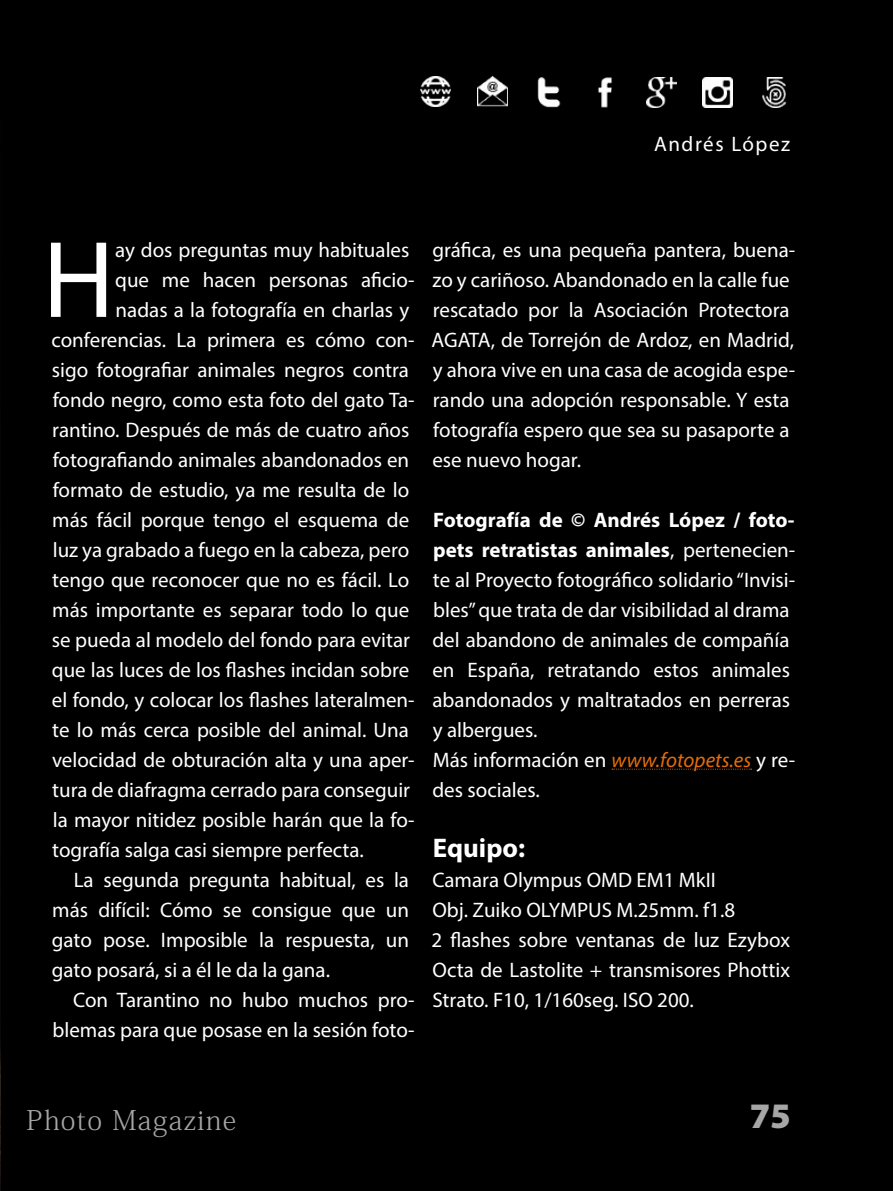
<style>
.page{position:relative;width:893px;height:1191px;background:#000}
.page>*{position:absolute;margin:0;border:0;box-sizing:border-box;transform-origin:0 0}
.t1{font:109.95px "Myriad Pro";color:#fff}
.t2{font:900 36px "Myriad Pro";color:#a6a6a6}
.t3{font:27px "Adobe Fangsong Std";letter-spacing:.05em;color:#a6a6a6}
.t4{font:700 27px "Myriad Pro";color:#fff}
.t5{font:21px/30px "Myriad Pro";color:#fff}
.t6{font:21px "Myriad Pro";letter-spacing:.075em;color:#fff}
.s1{font-weight:700}
.s2{font-style:italic;color:#e46c0a}
</style>
<div class="page">
<img style="left:0;top:612px;width:1px;height:579px">
<img style="left:477px;top:77px;width:30px;height:30px">
<img style="left:421px;top:77px;width:30px;height:30px">
<img style="left:703px;top:77px;width:29px;height:30px">
<img style="left:598px;top:77px;width:14px;height:30px">
<img style="left:537px;top:77px;width:24px;height:30px">
<img style="left:762px;top:77px;width:25px;height:30px">
<img style="left:646px;top:77px;width:30px;height:30px">
<svg style="left:612px;top:768px;width:140px;height:1px"></svg>
<p class="t6" style="left:654px;top:131px;width:138px">Andrés López</p>
<h1 class="t1" style="left:43px;top:212px;width:73px">H</h1>
<p class="t5" style="left:115px;top:234px;width:296px">ay dos preguntas muy habituales</p>
<p class="t5" style="left:115px;top:264px;width:301px">que me hacen personas aficio-</p>
<p class="t5" style="left:116px;top:294px;width:295px">nadas a la fotografía en charlas y</p>
<p class="t5" style="left:51px;top:324px;width:365px">conferencias. La primera es cómo con-</p>
<p class="t5" style="left:52px;top:354px;width:359px">sigo fotografiar animales negros contra</p>
<p class="t5" style="left:53px;top:384px;width:363px">fondo negro, como esta foto del gato Ta-</p>
<p class="t5" style="left:52px;top:414px;width:359px">rantino. Después de más de cuatro años</p>
<p class="t5" style="left:53px;top:444px;width:358px">fotografiando animales abandonados en</p>
<p class="t5" style="left:53px;top:474px;width:358px">formato de estudio, ya me resulta de lo</p>
<p class="t5" style="left:52px;top:504px;width:358px">más fácil porque tengo el esquema de</p>
<p class="t5" style="left:53px;top:534px;width:358px">luz ya grabado a fuego en la cabeza, pero</p>
<p class="t5" style="left:52px;top:564px;width:358px">tengo que reconocer que no es fácil. Lo</p>
<p class="t5" style="left:52px;top:595px;width:358px">más importante es separar todo lo que</p>
<p class="t5" style="left:52px;top:625px;width:360px">se pueda al modelo del fondo para evitar</p>
<p class="t5" style="left:52px;top:655px;width:359px">que las luces de los flashes incidan sobre</p>
<p class="t5" style="left:52px;top:685px;width:364px">el fondo, y colocar los flashes lateralmen-</p>
<p class="t5" style="left:52px;top:715px;width:358px">te lo más cerca posible del animal. Una</p>
<p class="t5" style="left:52px;top:745px;width:364px">velocidad de obturación alta y una aper-</p>
<p class="t5" style="left:52px;top:775px;width:359px">tura de diafragma cerrado para conseguir</p>
<p class="t5" style="left:53px;top:805px;width:363px">la mayor nitidez posible harán que la fo-</p>
<p class="t5" style="left:52px;top:835px;width:313px">tografía salga casi siempre perfecta.</p>
<p class="t5" style="left:74px;top:865px;width:337px">La segunda pregunta habitual, es la</p>
<p class="t5" style="left:52px;top:895px;width:358px">más difícil: Cómo se consigue que un</p>
<p class="t5" style="left:52px;top:925px;width:359px">gato pose. Imposible la respuesta, un</p>
<p class="t5" style="left:52px;top:955px;width:280px">gato posará, si a él le da la gana.</p>
<p class="t5" style="left:73px;top:985px;width:343px">Con Tarantino no hubo muchos pro-</p>
<p class="t5" style="left:53px;top:1015px;width:364px">blemas para que posase en la sesión foto-</p>
<p class="t5" style="left:432px;top:234px;width:365px">gráfica, es una pequeña pantera, buena&shy;zo y cariñoso. Abandonado en la calle fue rescatado por la Asociación Protectora AGATA, de Torrejón de Ardoz, en Madrid, y ahora vive en una casa de acogida espe&shy;rando una adopción responsable. Y esta fotografía espero que sea su pasaporte a ese nuevo hogar.</p>
<p class="t5" style="left:432px;top:504px;width:364px"><span class="s1">Fotografía de © Andrés López / foto&shy;pets retratistas animales</span>, pertenecien&shy;te al Proyecto fotográfico solidario “Invisi&shy;bles” que trata de dar visibilidad al drama del abandono de animales de compañía en España, retratando estos animales abandonados y maltratados en perreras y albergues.<br>Más información en <span class="s2">www.fotopets.es</span> y re&shy;des sociales.</p>
<p class="t4" style="left:433px;top:830px;width:94px">Equipo:</p>
<p class="t5" style="left:432px;top:864px;width:360px">Camara Olympus OMD EM1 MkII<br>Obj. Zuiko OLYMPUS M.25mm. f1.8<br>2 flashes sobre ventanas de luz Ezybox Octa de Lastolite + transmisores Phottix Strato. F10, 1/160seg. ISO 200.</p>
<p class="t3" style="left:27px;top:1103px;width:211px">Photo Magazine</p>
<h2 class="t2" style="left:750px;top:1092px;width:43px">75</h2>
</div>
